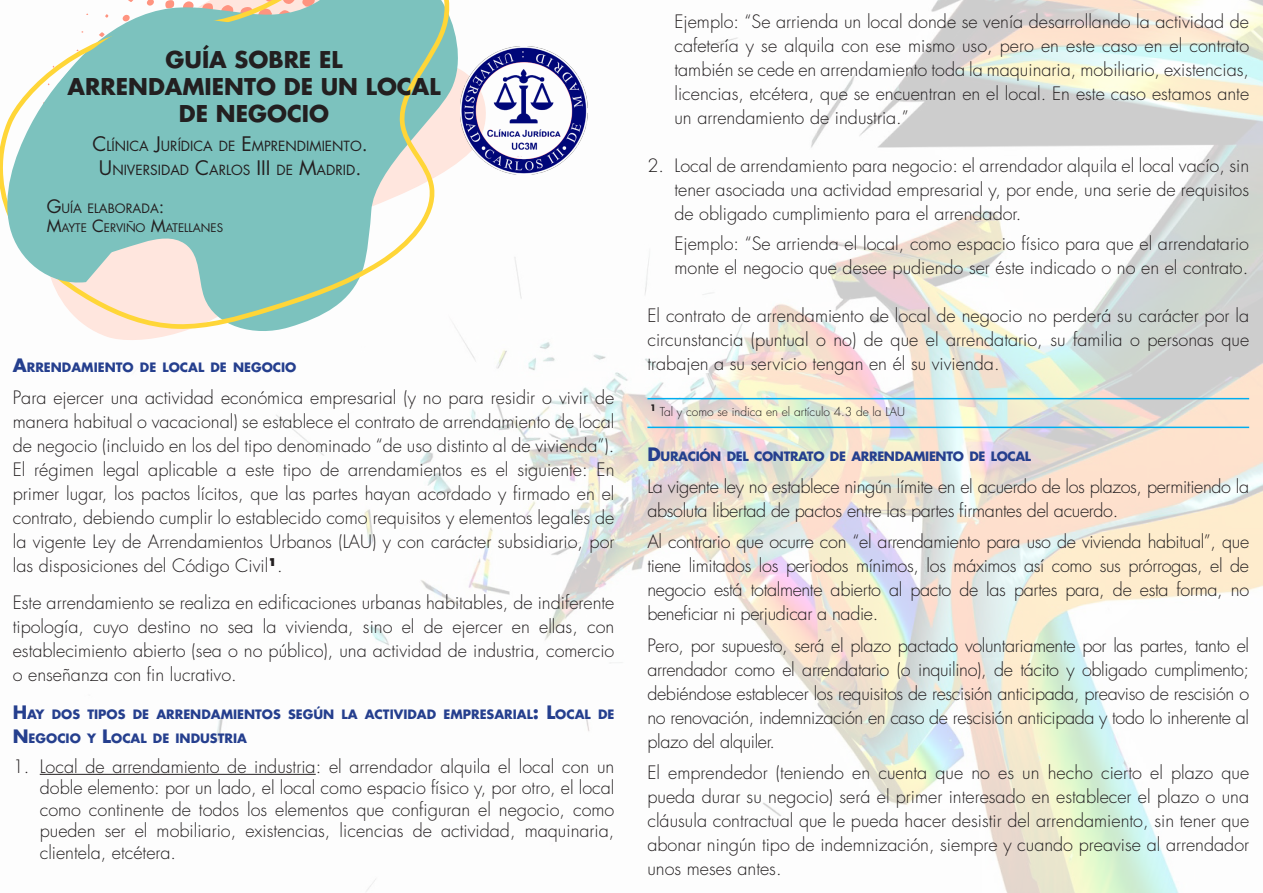
<style>
.page{position:relative;width:1263px;height:893px;background:#fff}
.page>*{position:absolute;margin:0;border:0;box-sizing:border-box;transform-origin:0 0}
.t1{font:700 22.5px/27px "Futura Std";color:#231f20;text-align:center}
.t2{font:300 18px/24px "Futura Std";color:#231f20;text-align:justify}
.t3{font:300 18px/24px "Futura Std";letter-spacing:-.02em;color:#231f20}
.t4{font:13.65px "Futura Std";color:#231f20}
.t5{font:700 12.6px/24px "Futura Std";color:#253f8e}
.t6{font:700 12.6px "Futura Std";letter-spacing:-.03em;color:#253f8e}
.t7{font:12.6px "Futura Std";color:#231f20}
.t8{font:300 12px "Futura Std";color:#231f20}
.t9{font:11.55px "Futura Std";color:#231f20}
.s1{font-size:19.5px}
.s2{font-size:18px}
.s3{font-size:16.5px}
</style>
<div class="page">
<img style="left:39px;top:0;width:1224px;height:893px">
<svg style="left:40px;top:0;width:452px;height:346px"></svg>
<svg style="left:39px;top:0;width:425px;height:338px"></svg>
<svg style="left:0;top:0;width:460px;height:332px"></svg>
<svg style="left:2px;top:13px;width:312px;height:273px;background:#93cbc5"></svg>
<img style="left:460px;top:47px;width:128px;height:127px">
<hr style="left:40px;top:774px;width:276px;height:1px;background:#231f20">
<hr style="left:647px;top:398px;width:602px;height:1px;background:#00aeef">
<hr style="left:647px;top:427px;width:602px;height:1px;background:#00aeef">
<p class="t1" style="left:68px;top:46px;width:374px">GUÍA SOBRE EL<br>ARRENDAMIENTO DE UN LOCAL<br>DE NEGOCIO</p>
<p class="t4" style="left:92px;top:137px;width:277px"><span class="s1">C</span>LÍNICA <span class="s1">J</span>URÍDICA DE <span class="s1">E</span>MPRENDIMIENTO<span class="s1">.</span></p>
<p class="t4" style="left:99px;top:161px;width:264px"><span class="s1">U</span> NIVERSIDAD <span class="s1">C</span>ARLOS <span class="s1">III</span> DE <span class="s1">M</span>ADRID<span class="s1">.</span></p>
<p class="t7" style="left:47px;top:200px;width:119px"><span class="s2">G</span>UÍA ELABORADA<span class="s2">:</span></p>
<p class="t9" style="left:47px;top:221px;width:178px"><span class="s3">M</span>AYTE <span class="s3">C</span>ERVIÑO <span class="s3">M</span>ATELLANES</p>
<p class="t5" style="left:13px;top:355px;width:285px"><span class="s2">A</span>RRENDAMIENTO DE LOCAL DE NEGOCIO</p>
<p class="t2" style="left:13px;top:385px;width:603px">Para ejercer una actividad económica empresarial (y no para residir o vivir de manera habitual o vacacional) se establece el contrato de arrendamiento de local de negocio (incluido en los del tipo denominado “de uso distinto al de vivienda”).</p>
<p class="t2" style="left:13px;top:457px;width:603px">El régimen legal aplicable a este tipo de arrendamientos es el siguiente: En primer lugar, los pactos lícitos, que las partes hayan acordado y firmado en el contrato, debiendo cumplir lo establecido como requisitos y elementos legales de la vigente Ley de Arrendamientos Urbanos (LAU) y con carácter subsidiario, por las disposiciones del Código Civil<sup>1</sup>.</p>
<p class="t2" style="left:13px;top:591px;width:603px">Este arrendamiento se realiza en edificaciones urbanas habitables, de indiferente tipología, cuyo destino no sea la vivienda, sino el de ejercer en ellas, con establecimiento abierto (sea o no público), una actividad de industria, comercio o enseñanza con fin lucrativo.</p>
<p class="t5" style="left:13px;top:702px;width:603px"><span class="s2">H</span>AY DOS TIPOS DE ARRENDAMIENTOS SEGÚN LA ACTIVIDAD EMPRESARIAL<span class="s2">: L</span>OCAL DE<br><span class="s2">N</span> EGOCIO Y <span class="s2">L</span>OCAL DE INDUSTRIA</p>
<p class="t2" style="left:40px;top:756px;width:576px;line-height:21.6px;text-indent:-27px">1. Local de arrendamiento de industria: el arrendador alquila el local con un doble elemento: por un lado, el local como espacio físico y, por otro, el local como continente de todos los elementos que configuran el negocio, como pueden ser el mobiliario, existencias, licencias de actividad, maquinaria, clientela, etcétera.</p>
<p class="t2" style="left:674px;top:10px;width:576px">Ejemplo: “Se arrienda un local donde se venía desarrollando la actividad de cafetería y se alquila con ese mismo uso, pero en este caso en el contrato también se cede en arrendamiento toda la maquinaria, mobiliario, existencias, licencias, etcétera, que se encuentran en el local. En este caso estamos ante un arrendamiento de industria.”</p>
<p class="t2" style="left:674px;top:154px;width:576px;text-indent:-27px">2. Local de arrendamiento para negocio: el arrendador alquila el local vacío, sin tener asociada una actividad empresarial y, por ende, una serie de requisitos de obligado cumplimiento para el arrendador.</p>
<p class="t2" style="left:674px;top:232px;width:576px">Ejemplo: “Se arrienda el local, como espacio físico para que el arrendatario monte el negocio que desee pudiendo ser éste indicado o no en el contrato.</p>
<p class="t2" style="left:647px;top:304px;width:603px">El contrato de arrendamiento de local de negocio no perderá su carácter por la circunstancia (puntual o no) de que el arrendatario, su familia o personas que trabajen a su servicio tengan en él su vivienda.</p>
<p class="t8" style="left:650px;top:405px;width:256px"><sup>1</sup> Tal y como se indica en el artículo 4.3 de la LAU</p>
<p class="t6" style="left:647px;top:448px;width:385px"><span class="s2">D</span>URACIÓN DEL CONTRATO DE ARRENDAMIENTO DE LOCAL</p>
<p class="t3" style="left:647px;top:475px;width:603px">La vigente ley no establece ningún límite en el acuerdo de los plazos, permitiendo la absoluta libertad de pactos entre las partes firmantes del acuerdo.</p>
<p class="t2" style="left:647px;top:530px;width:603px">Al contrario que ocurre con “el arrendamiento para uso de vivienda habitual”, que tiene limitados los periodos mínimos, los máximos así como sus prórrogas, el de negocio está totalmente abierto al pacto de las partes para, de esta forma, no beneficiar ni perjudicar a nadie.</p>
<p class="t2" style="left:647px;top:634px;width:603px">Pero, por supuesto, será el plazo pactado voluntariamente por las partes, tanto el arrendador como el arrendatario (o inquilino), de tácito y obligado cumplimento; debiéndose establecer los requisitos de rescisión anticipada, preaviso de rescisión o no renovación, indemnización en caso de rescisión anticipada y todo lo inherente al plazo del alquiler.</p>
<p class="t2" style="left:647px;top:761px;width:603px">El emprendedor (teniendo en cuenta que no es un hecho cierto el plazo que pueda durar su negocio) será el primer interesado en establecer el plazo o una cláusula contractual que le pueda hacer desistir del arrendamiento, sin tener que abonar ningún tipo de indemnización, siempre y cuando preavise al arrendador unos meses antes.</p>
</div>
